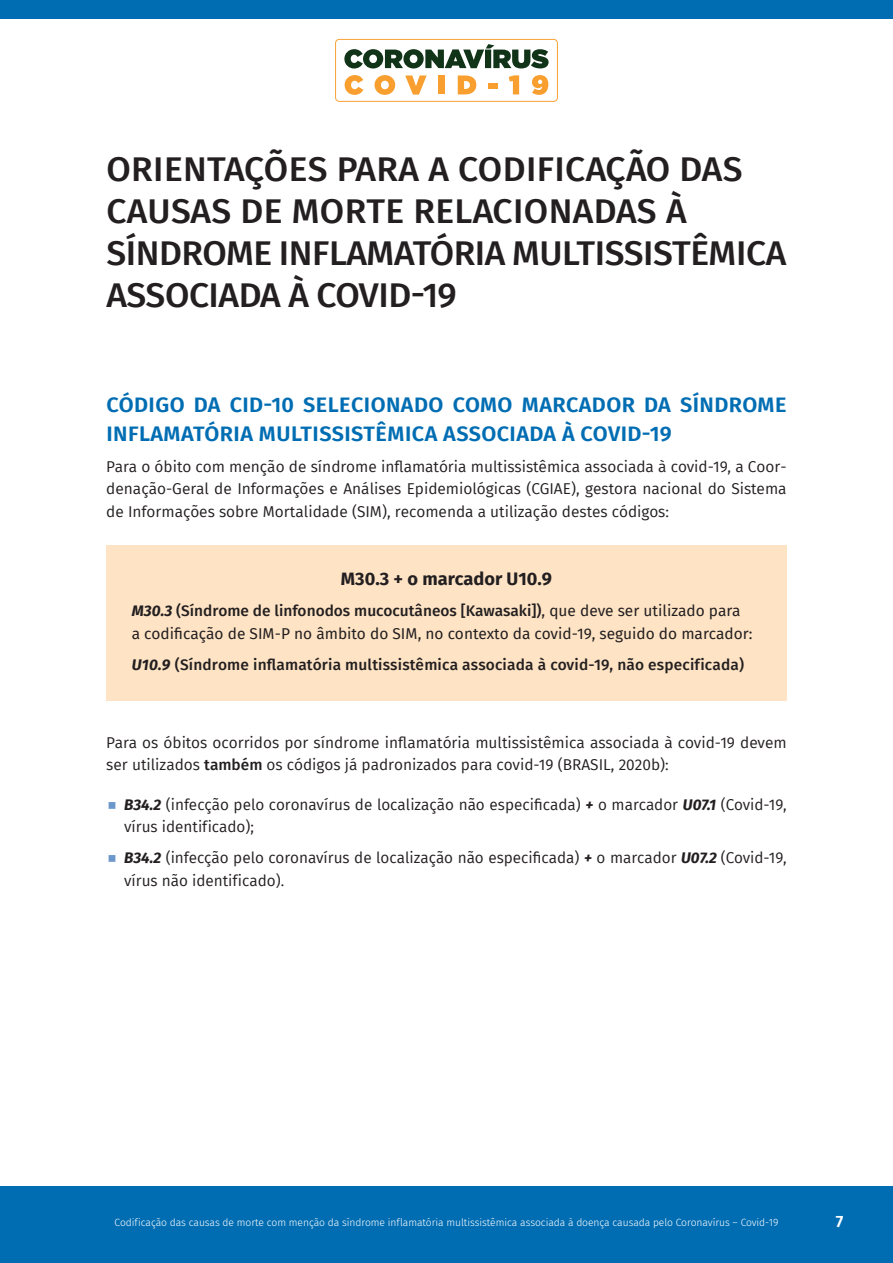
<style>
.page{position:relative;width:893px;height:1263px;background:#fff}
.page>*{position:absolute;margin:0;border:0;box-sizing:border-box;transform-origin:0 0}
.t1{font:500 34.35px/42px "Fira Sans";letter-spacing:-.015em;color:#231f20}
.t2{font:600 21px/28.5px "Fira Sans";letter-spacing:.02em;color:#006db3}
.t3{font:700 18px "Fira Sans";color:#231f20}
.t4{font:600 16.5px "Fira Sans";color:#fff}
.t5{font:15.3px/22.5px "Fira Sans";color:#231f20}
.t6{font:15.3px/22.5px "Fira Sans";color:#231f20}
.t7{font:500 15.3px "Fira Sans";letter-spacing:.01em;color:#231f20}
.t8{font:300 10.5px "Fira Sans";letter-spacing:-.005em;color:#fff}
.s1{font-weight:700;font-style:italic}
.s2{font-weight:500}
</style>
<div class="page">
<svg style="left:335px;top:39px;width:223px;height:63px"></svg>
<div style="left:0;top:0;width:893px;height:19px;background:#006db3"></div>
<div style="left:0;top:1186px;width:893px;height:77px;background:#006db3"></div>
<div style="left:106px;top:545px;width:681px;height:155px;background:#fee4c5"></div>
<h1 class="t1" style="left:106px;top:146px;width:681px">ORIENTAÇÕES PARA A CODIFICAÇÃO DAS<br>CAUSAS DE MORTE RELACIONADAS À<br>SÍNDROME INFLAMATÓRIA MULTISSISTÊMICA<br>ASSOCIADA À COVID-19</h1>
<h2 class="t2" style="left:106px;top:389px;width:682px">CÓDIGO DA CID-10 SELECIONADO COMO MARCADOR DA SÍNDROME<br>INFLAMATÓRIA MULTISSISTÊMICA ASSOCIADA À COVID-19</h2>
<p class="t5" style="left:106px;top:455px;width:682px">Para o óbito com menção de síndrome inflamatória multissistêmica associada à covid-19, a Coor&shy;denação-Geral de Informações e Análises Epidemiológicas (CGIAE), gestora nacional do Sistema de Informações sobre Mortalidade (SIM), recomenda a utilização destes códigos:</p>
<p class="t3" style="left:341px;top:564px;width:213px">M30.3 + o marcador U10.9</p>
<p class="t6" style="left:132px;top:599px;width:622px"><span class="s1">M30.3</span> <span class="s2">(Síndrome de linfonodos mucocutâneos [Kawasaki])</span>, que deve ser utilizado para a codificação de SIM-P no âmbito do SIM, no contexto da covid-19, seguido do marcador:</p>
<p class="t7" style="left:132px;top:652px;width:614px"><span class="s1">U10.9</span> (Síndrome inflamatória multissistêmica associada à covid-19, não especificada)</p>
<p class="t5" style="left:106px;top:731px;width:682px">Para os óbitos ocorridos por síndrome inflamatória multissistêmica associada à covid-19 devem ser utilizados <span class="s2">também</span> os códigos já padronizados para covid-19 (BRASIL, 2020b):</p>
<p class="t5" style="left:124px;top:793px;width:664px"><span class="s1">B34.2</span> (infecção pelo coronavírus de localização não especificada) <span class="s1">+</span> o marcador <span class="s1">U07.1</span> (Covid-19, vírus identificado);</p>
<p class="t5" style="left:124px;top:846px;width:664px"><span class="s1">B34.2</span> (infecção pelo coronavírus de localização não especificada) <span class="s1">+</span> o marcador <span class="s1">U07.2</span> (Covid-19, vírus não identificado).</p>
<p class="t8" style="left:115px;top:1215px;width:665px">Codificação das causas de morte com menção da síndrome inflamatória multissistêmica associada à doença causada pelo Coronavírus – Covid-19</p>
<p class="t4" style="left:836px;top:1208px;width:9px">7</p>
</div>
